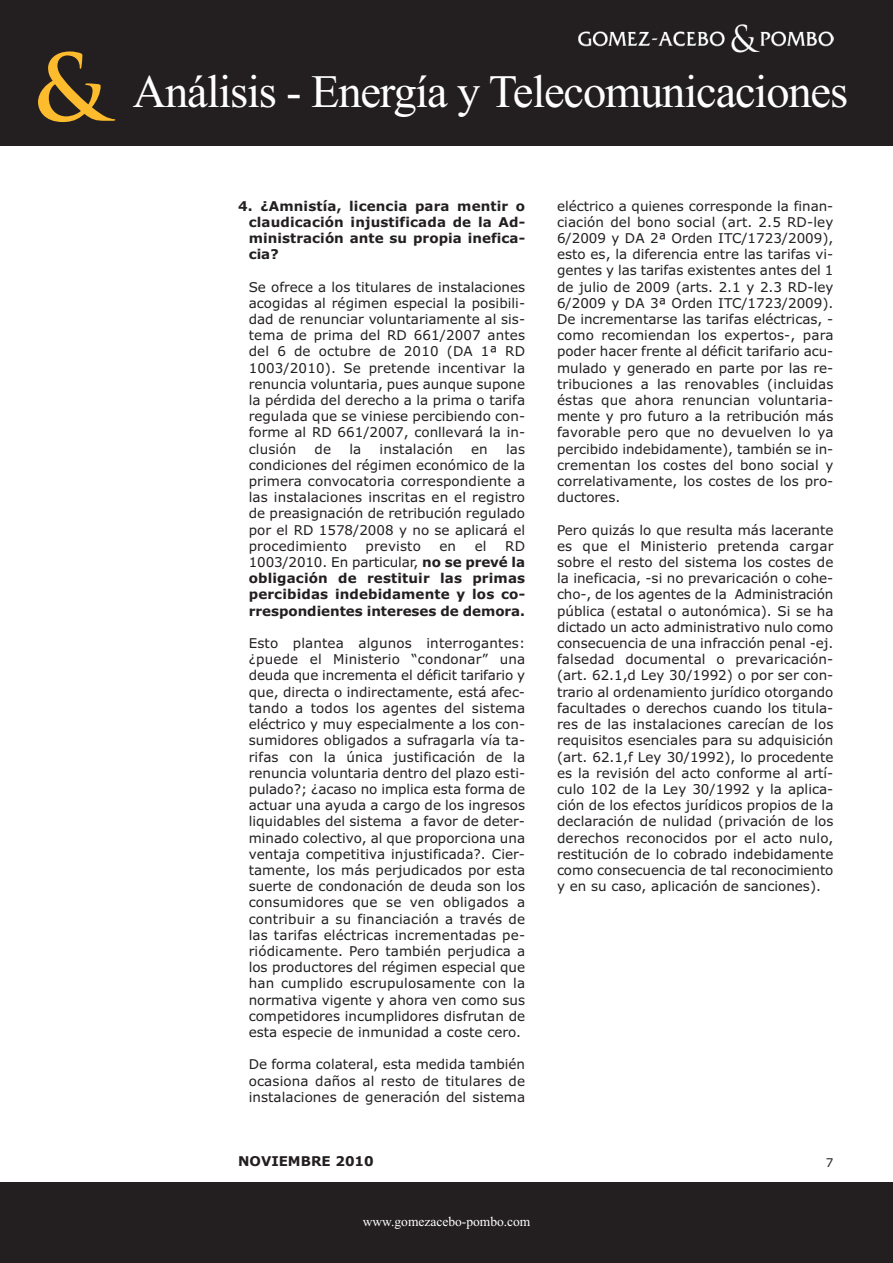
<style>
.page{position:relative;width:893px;height:1263px;background:#fff}
.page>*{position:absolute;margin:0;border:0;box-sizing:border-box;transform-origin:0 0}
.t1{font:46.5px "Times New Roman";letter-spacing:-.025em;color:#fff}
.t2{font:13.5px/16.2px "Verdana";color:#231f20;text-align:justify}
.t3{font:700 13.5px/16.2px "Verdana";letter-spacing:.005em;color:#231f20;text-align:justify}
.t4{font:13.5px "Times New Roman";color:#fff}
.t5{font:12px "Verdana";color:#231f20}
.s1{font-family:"Trajan Pro";font-weight:700;font-size:90px;color:#fdbb2e}
.s2{font-weight:400}
</style>
<div class="page">
<div style="left:0;top:0;width:893px;height:146px;background:#231f20"></div>
<img style="left:578px;top:24px;width:255px;height:29px">
<div style="left:0;top:1183px;width:893px;height:80px;background:#231f20"></div>
<h1 class="t1" style="left:33px;top:64px;width:817px"><span class="s1">&amp;</span> Análisis - Energía y Telecomunicaciones</h1>
<p class="t3" style="left:249px;top:198px;width:278px;text-indent:-11px">4. ¿Amnistía, licencia para mentir o claudicación injustificada de la Ad&shy;ministración ante su propia inefica&shy;cia?</p>
<p class="t2" style="left:249px;top:279px;width:278px">Se ofrece a los titulares de instalaciones acogidas al régimen especial la posibili&shy;dad de renunciar voluntariamente al sis&shy;tema de prima del RD 661/2007 antes del 6 de octubre de 2010 (DA 1ª RD 1003/2010). Se pretende incentivar la renuncia voluntaria, pues aunque supone la pérdida del derecho a la prima o tarifa regulada que se viniese percibiendo con&shy;forme al RD 661/2007, conllevará la in&shy;clusión</p>
<p class="t2" style="left:315px;top:441px;width:18px">de</p>
<p class="t2" style="left:349px;top:441px;width:13px">la</p>
<p class="t2" style="left:379px;top:441px;width:75px">instalación</p>
<p class="t2" style="left:471px;top:441px;width:18px">en</p>
<p class="t2" style="left:249px;top:441px;width:278px;text-indent:257px">las condiciones del régimen económico de la primera convocatoria correspondiente a las instalaciones inscritas en el registro de preasignación de retribución regulado por el RD 1578/2008 y no se aplicará el procedimiento</p>
<p class="t2" style="left:365px;top:538px;width:57px">previsto</p>
<p class="t2" style="left:439px;top:538px;width:18px">en</p>
<p class="t2" style="left:475px;top:538px;width:13px">el</p>
<p class="t3" style="left:249px;top:538px;width:278px;text-indent:256px"><span class="s2">RD 1003/2010. En particular,</span> no se prevé la obligación de restituir las primas percibidas indebidamente y los co&shy;rrespondientes intereses de demora.</p>
<p class="t2" style="left:249px;top:635px;width:278px">Esto plantea algunos interrogantes: ¿puede el Ministerio “condonar” una deuda que incrementa el déficit tarifario y que, directa o indirectamente, está afec&shy;tando a todos los agentes del sistema eléctrico y muy especialmente a los con&shy;sumidores obligados a sufragarla vía ta&shy;rifas con la única justificación de la renuncia voluntaria dentro del plazo esti&shy;pulado?; ¿acaso no implica esta forma de actuar una ayuda a cargo de los ingresos liquidables del sistema a favor de deter&shy;minado colectivo, al que proporciona una ventaja competitiva injustificada?. Cier&shy;tamente, los más perjudicados por esta suerte de condonación de deuda son los consumidores que se ven obligados a contribuir a su financiación a través de las tarifas eléctricas incrementadas pe&shy;riódicamente. Pero también perjudica a los productores del régimen especial que han cumplido escrupulosamente con la normativa vigente y ahora ven como sus competidores incumplidores disfrutan de esta especie de inmunidad a coste cero.</p>
<p class="t2" style="left:249px;top:1056px;width:278px">De forma colateral, esta medida también ocasiona daños al resto de titulares de instalaciones de generación del sistema</p>
<p class="t2" style="left:557px;top:198px;width:278px">eléctrico a quienes corresponde la finan&shy;ciación del bono social (art. 2.5 RD-ley 6/2009 y DA 2ª Orden ITC/1723/2009), esto es, la diferencia entre las tarifas vi&shy;gentes y las tarifas existentes antes del 1 de julio de 2009 (arts. 2.1 y 2.3 RD-ley 6/2009 y DA 3ª Orden ITC/1723/2009).<br>De incrementarse las tarifas eléctricas, - como recomiendan los expertos-, para poder hacer frente al déficit tarifario acu&shy;mulado y generado en parte por las re&shy;tribuciones a las renovables (incluidas éstas que ahora renuncian voluntaria&shy;mente y pro futuro a la retribución más favorable pero que no devuelven lo ya percibido indebidamente), también se in&shy;crementan los costes del bono social y correlativamente, los costes de los pro&shy;ductores.</p>
<p class="t2" style="left:557px;top:522px;width:278px">Pero quizás lo que resulta más lacerante es que el Ministerio pretenda cargar sobre el resto del sistema los costes de la ineficacia, -si no prevaricación o cohe&shy;cho-, de los agentes de la Administración pública (estatal o autonómica). Si se ha dictado un acto administrativo nulo como consecuencia de una infracción penal -ej. falsedad documental o prevaricación-(art. 62.1,d Ley 30/1992) o por ser con&shy;trario al ordenamiento jurídico otorgando facultades o derechos cuando los titula&shy;res de las instalaciones carecían de los requisitos esenciales para su adquisición (art. 62.1,f Ley 30/1992), lo procedente es la revisión del acto conforme al artí&shy;culo 102 de la Ley 30/1992 y la aplica&shy;ción de los efectos jurídicos propios de la declaración de nulidad (privación de los derechos reconocidos por el acto nulo, restitución de lo cobrado indebidamente como consecuencia de tal reconocimiento y en su caso, aplicación de sanciones).</p>
<p class="t3" style="left:238px;top:1154px;width:137px">NOVIEMBRE 2010</p>
<p class="t5" style="left:826px;top:1155px;width:9px">7</p>
<p class="t4" style="left:363px;top:1213px;width:169px">www.gomezacebo-pombo.com</p>
</div>
